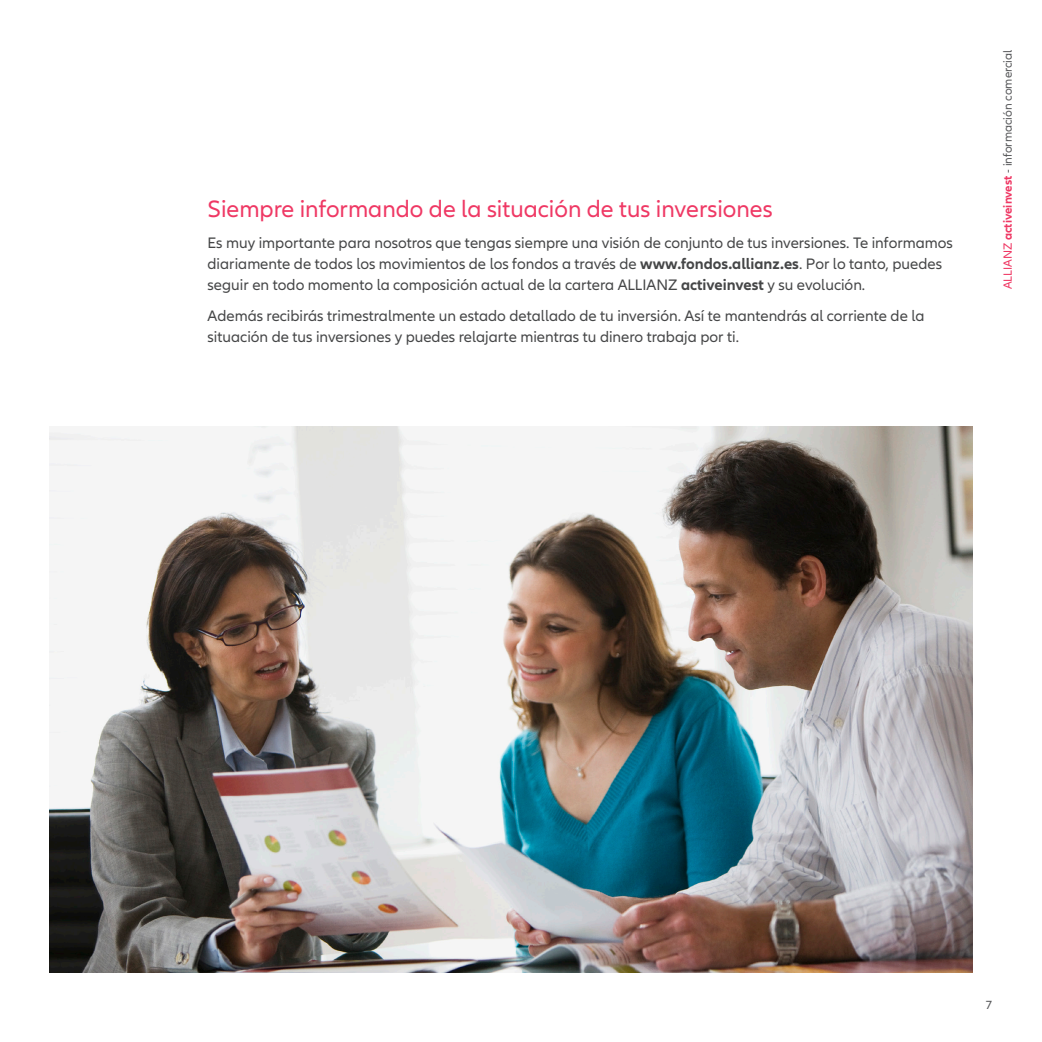
<style>
.page{position:relative;width:1042px;height:1042px;background:#fff}
.page>*{position:absolute;margin:0;border:0;box-sizing:border-box;transform-origin:0 0}
.Titulo_Texto{font:24.5px "Allianz Neo";color:#ef3864}
.Copy_9_12_ASL_A4__Ba{font:15.75px/21px "Allianz Neo";color:#454647}
.t1{font:12.25px "Allianz Neo";color:#57585a}
.s1{font-weight:700}
.s2{color:#ef3864}
.s3{font-weight:700;color:#ef3864}
</style>
<div class="page">
<img style="left:50px;top:427px;width:922px;height:545px">
<p class="Titulo_Texto" style="left:208px;top:195px;width:567px">Siempre informando de la situación de tus inversiones</p>
<p class="Copy_9_12_ASL_A4__Ba" style="left:208px;top:233px;width:747px">Es muy importante para nosotros que tengas siempre una visión de conjunto de tus inversiones. Te informamos diariamente de todos los movimientos de los fondos a través de <span class="s1">www.fondos.allianz.es</span>. Por lo tanto, puedes seguir en todo momento la composición actual de la cartera ALLIANZ <span class="s1">activeinvest</span> y su evolución.</p>
<p class="Copy_9_12_ASL_A4__Ba" style="left:208px;top:306px;width:718px">Además recibirás trimestralmente un estado detallado de tu inversión. Así te mantendrás al corriente de la situación de tus inversiones y puedes relajarte mientras tu dinero trabaja por ti.</p>
<p class="t1" style="left:1000px;top:289px;width:241px;rotate:-90deg"><span class="s2">ALLIANZ</span> <span class="s3">activeinvest</span> - información comercial</p>
<p class="t1" style="left:986px;top:998px;width:8px">7</p>
</div>
